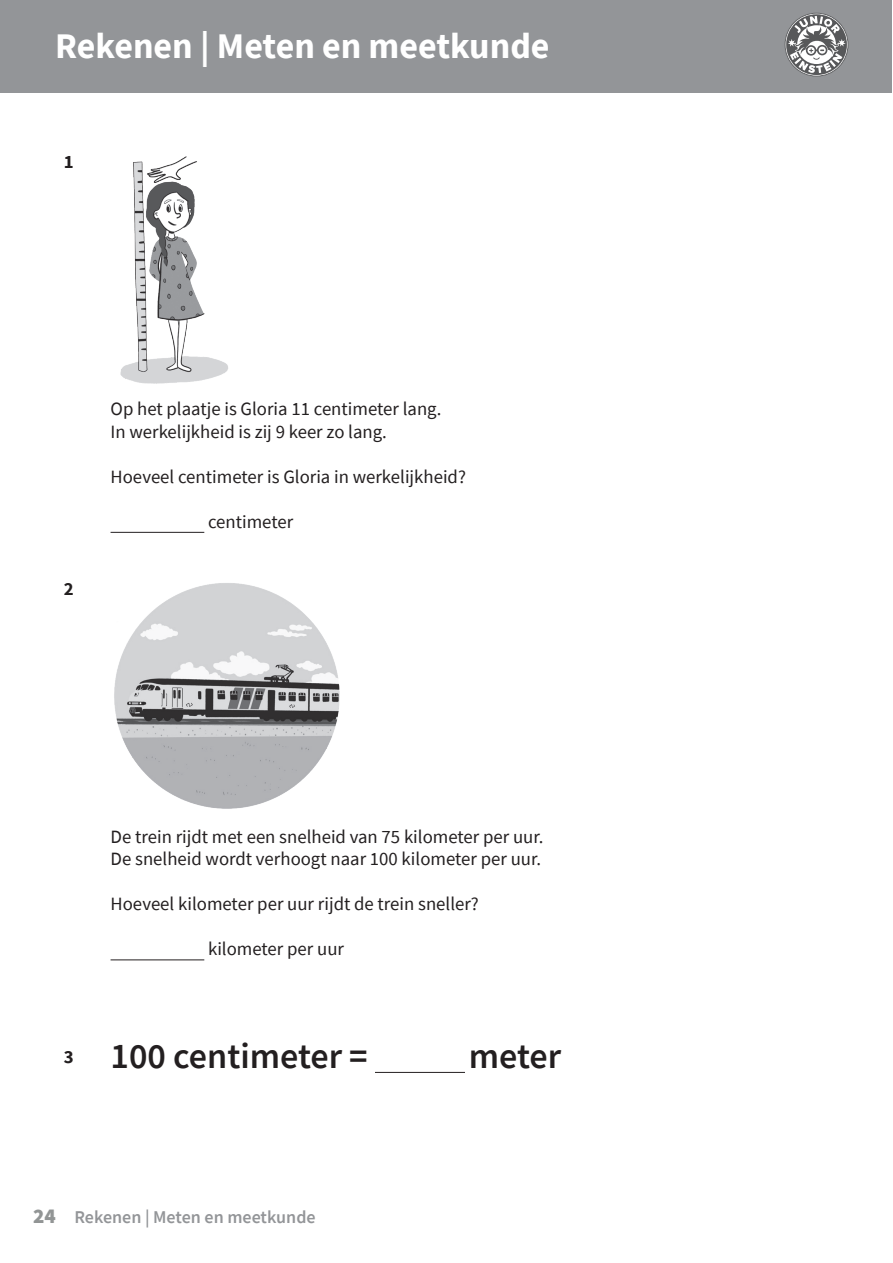
<style>
.page{position:relative;width:893px;height:1263px;background:#fff}
.page>*{position:absolute;margin:0;border:0;box-sizing:border-box;transform-origin:0 0}
.Kop_1{font:700 36px "Source Sans Pro";color:#fff}
.tekst_met_afstand{font:600 36px "Source Sans Pro";color:#231f20}
.t1{font:900 21px "Source Sans Pro";color:#929595}
.tekst_met_afstand-2{font:18.75px "Source Sans Pro";color:#231f20}
.Vraagnummers{font:700 18.75px "Source Sans Pro";color:#231f20}
.Voettekst{font:600 18px "Source Sans Pro";color:#939598}
</style>
<div class="page">
<div style="left:0;top:0;width:892px;height:92px;background:#939598"></div>
<svg style="left:785px;top:13px;width:63px;height:64px"></svg>
<hr style="left:111px;top:532px;width:93px;height:1px;background:#231f20">
<hr style="left:111px;top:959px;width:93px;height:1px;background:#231f20">
<hr style="left:375px;top:1072px;width:90px;height:1px;background:#231f20">
<img style="left:120px;top:156px;width:108px;height:228px">
<img style="left:114px;top:583px;width:226px;height:226px">
<p class="Kop_1" style="left:55px;top:22px;width:496px">Rekenen | Meten en meetkunde</p>
<p class="Vraagnummers" style="left:64px;top:149px;width:11px">1</p>
<p class="Vraagnummers" style="left:64px;top:576px;width:11px">2</p>
<p class="tekst_met_afstand-2" style="left:111px;top:397px;width:332px">Op het plaatje is Gloria 11 centimeter lang.</p>
<p class="tekst_met_afstand-2" style="left:111px;top:420px;width:278px">In werkelijkheid is zij 9 keer zo lang.</p>
<p class="tekst_met_afstand-2" style="left:111px;top:465px;width:357px">Hoeveel centimeter is Gloria in werkelijkheid?</p>
<p class="tekst_met_afstand-2" style="left:208px;top:510px;width:87px">centimeter</p>
<p class="Vraagnummers" style="left:64px;top:1044px;width:11px">3</p>
<p class="tekst_met_afstand-2" style="left:111px;top:825px;width:435px">De trein rijdt met een snelheid van 75 kilometer per uur.</p>
<p class="tekst_met_afstand-2" style="left:111px;top:847px;width:432px">De snelheid wordt verhoogt naar 100 kilometer per uur.</p>
<p class="tekst_met_afstand-2" style="left:111px;top:892px;width:370px">Hoeveel kilometer per uur rijdt de trein sneller?</p>
<p class="tekst_met_afstand-2" style="left:208px;top:937px;width:137px">kilometer per uur</p>
<p class="tekst_met_afstand" style="left:111px;top:1032px;width:259px">100 centimeter =</p>
<p class="tekst_met_afstand" style="left:469px;top:1032px;width:94px">meter</p>
<p class="t1" style="left:33px;top:1202px;width:24px">24</p>
<p class="Voettekst" style="left:74px;top:1205px;width:243px">Rekenen | Meten en meetkunde</p>
</div>
